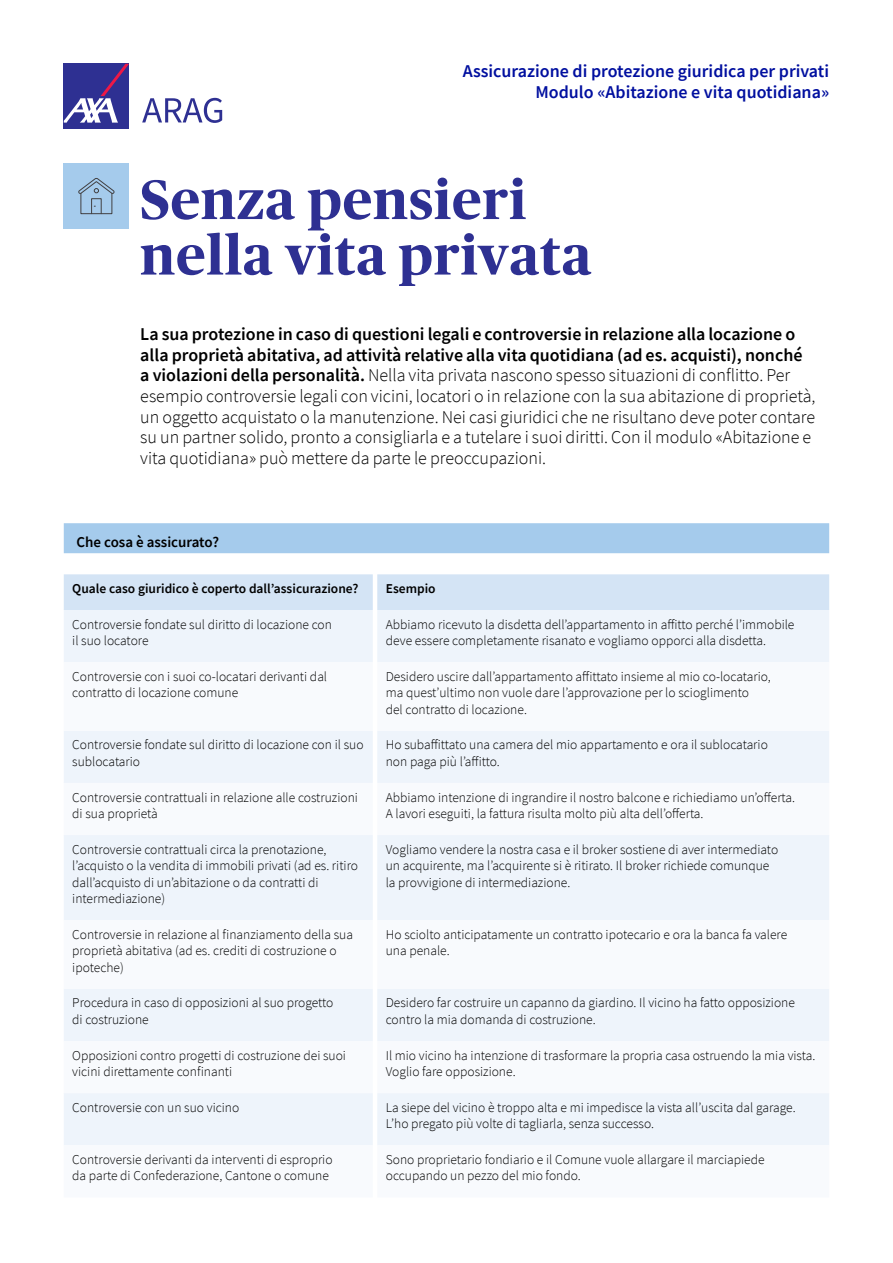
<style>
.page{position:relative;width:893px;height:1263px;background:#fff}
.page>*{position:absolute;margin:0;border:0;box-sizing:border-box;transform-origin:0 0}
.t1{font:700 55.5px/55.5px "Publico Headline";letter-spacing:.02em;color:#2e3092}
.t2{font:300 18px/20.7px "Source Sans Pro";color:#000}
.t3{font:600 18px/20.7px "Source Sans Pro";color:#000f9f;text-align:right}
.t4{font:600 15px "Source Sans Pro";color:#000}
.t5{font:300 13.5px/16.5px "Source Sans Pro";color:#000}
.t6{font:600 13.5px "Source Sans Pro";color:#000}
.s1{font-weight:600}
</style>
<div class="page">
<div style="left:64px;top:523px;width:765px;height:30px;background:#a5cbec"></div>
<div style="left:64px;top:574px;width:765px;height:36px;background:#d4e4f5"></div>
<div style="left:64px;top:610px;width:765px;height:52px;background:#eef4fb"></div>
<svg style="left:64px;top:731px;width:765px;height:414px;fill:#eef4fb"></svg>
<div style="left:64px;top:163px;width:65px;height:66px;background:#a5cbec"></div>
<div style="left:80px;top:193px;width:32px;height:21px;border:1px solid #414042"></div>
<div style="left:91px;top:198px;width:11px;height:16px;border:1px solid #414042"></div>
<svg style="left:78px;top:178px;width:37px;height:17px"></svg>
<div style="left:64px;top:64px;width:65px;height:65px;background:#2e3092"></div>
<svg style="left:64px;top:64px;width:65px;height:59px"></svg>
<svg style="left:142px;top:98px;width:80px;height:25px"></svg>
<h2 class="t3" style="left:463px;top:61px;width:368px">Assicurazione di protezione giuridica per privati<br>Modulo «Abitazione e vita quotidiana»</h2>
<h1 class="t1" style="left:140px;top:169px;width:453px">Senza pensieri nella vita privata</h1>
<p class="t2" style="left:140px;top:323px;width:677px"><span class="s1">La sua protezione in caso di questioni legali e controversie in relazione alla locazione o alla proprietà abitativa, ad attività relative alla vita quotidiana (ad es. acquisti), nonché a violazioni della personalità.</span> Nella vita privata nascono spesso situazioni di conflitto. Per esempio controversie legali con vicini, locatori o in relazione con la sua abitazione di proprietà, un oggetto acquistato o la manutenzione. Nei casi giuridici che ne risultano deve poter contare su un partner solido, pronto a consigliarla e a tutelare i suoi diritti. Con il modulo «Abitazione e vita quotidiana» può mettere da parte le preoccupazioni.</p>
<p class="t4" style="left:77px;top:532px;width:144px">Che cosa è assicurato?</p>
<p class="t6" style="left:72px;top:580px;width:288px">Quale caso giuridico è coperto dall’assicurazione?</p>
<p class="t6" style="left:386px;top:580px;width:51px">Esempio</p>
<p class="t5" style="left:72px;top:616px;width:261px">Controversie fondate sul diritto di locazione con il suo locatore</p>
<p class="t5" style="left:386px;top:616px;width:410px">Abbiamo ricevuto la disdetta dell’appartamento in affitto perché l’immobile deve essere completamente risanato e vogliamo opporci alla disdetta.</p>
<p class="t5" style="left:72px;top:668px;width:256px">Controversie con i suoi co-locatari derivanti dal contratto di locazione comune</p>
<p class="t5" style="left:386px;top:668px;width:387px">Desidero uscire dall’appartamento affittato insieme al mio co-locatario, ma quest’ultimo non vuole dare l’approvazione per lo scioglimento<br>del contratto di locazione.</p>
<p class="t5" style="left:72px;top:737px;width:293px">Controversie fondate sul diritto di locazione con il suo sublocatario</p>
<p class="t5" style="left:386px;top:737px;width:384px">Ho subaffittato una camera del mio appartamento e ora il sublocatario non paga più l’affitto.</p>
<p class="t5" style="left:72px;top:789px;width:287px">Controversie contrattuali in relazione alle costruzioni di sua proprietà</p>
<p class="t5" style="left:386px;top:789px;width:411px">Abbiamo intenzione di ingrandire il nostro balcone e richiediamo un’offerta.<br>A lavori eseguiti, la fattura risulta molto più alta dell’offerta.</p>
<p class="t5" style="left:72px;top:841px;width:287px">Controversie contrattuali circa la prenotazione, l’acquisto o la vendita di immobili privati (ad es. ritiro dall’acquisto di un’abitazione o da contratti di intermediazione)</p>
<p class="t5" style="left:386px;top:841px;width:394px">Vogliamo vendere la nostra casa e il broker sostiene di aver intermediato un acquirente, ma l’acquirente si è ritirato. Il broker richiede comunque la provvigione di intermediazione.</p>
<p class="t5" style="left:72px;top:926px;width:282px">Controversie in relazione al finanziamento della sua proprietà abitativa (ad es. crediti di costruzione o ipoteche)</p>
<p class="t5" style="left:386px;top:926px;width:403px">Ho sciolto anticipatamente un contratto ipotecario e ora la banca fa valere una penale.</p>
<p class="t5" style="left:72px;top:995px;width:263px">Procedura in caso di opposizioni al suo progetto di costruzione</p>
<p class="t5" style="left:386px;top:995px;width:411px">Desidero far costruire un capanno da giardino. Il vicino ha fatto opposizione contro la mia domanda di costruzione.</p>
<p class="t5" style="left:72px;top:1047px;width:275px">Opposizioni contro progetti di costruzione dei suoi vicini direttamente confinanti</p>
<p class="t5" style="left:386px;top:1047px;width:431px">Il mio vicino ha intenzione di trasformare la propria casa ostruendo la mia vista.<br>Voglio fare opposizione.</p>
<p class="t5" style="left:72px;top:1099px;width:169px">Controversie con un suo vicino</p>
<p class="t5" style="left:386px;top:1099px;width:411px">La siepe del vicino è troppo alta e mi impedisce la vista all’uscita dal garage.<br>L’ho pregato più volte di tagliarla, senza successo.</p>
<p class="t5" style="left:72px;top:1151px;width:262px">Controversie derivanti da interventi di esproprio da parte di Confederazione, Cantone o comune</p>
<p class="t5" style="left:386px;top:1151px;width:380px">Sono proprietario fondiario e il Comune vuole allargare il marciapiede occupando un pezzo del mio fondo.</p>
</div>
